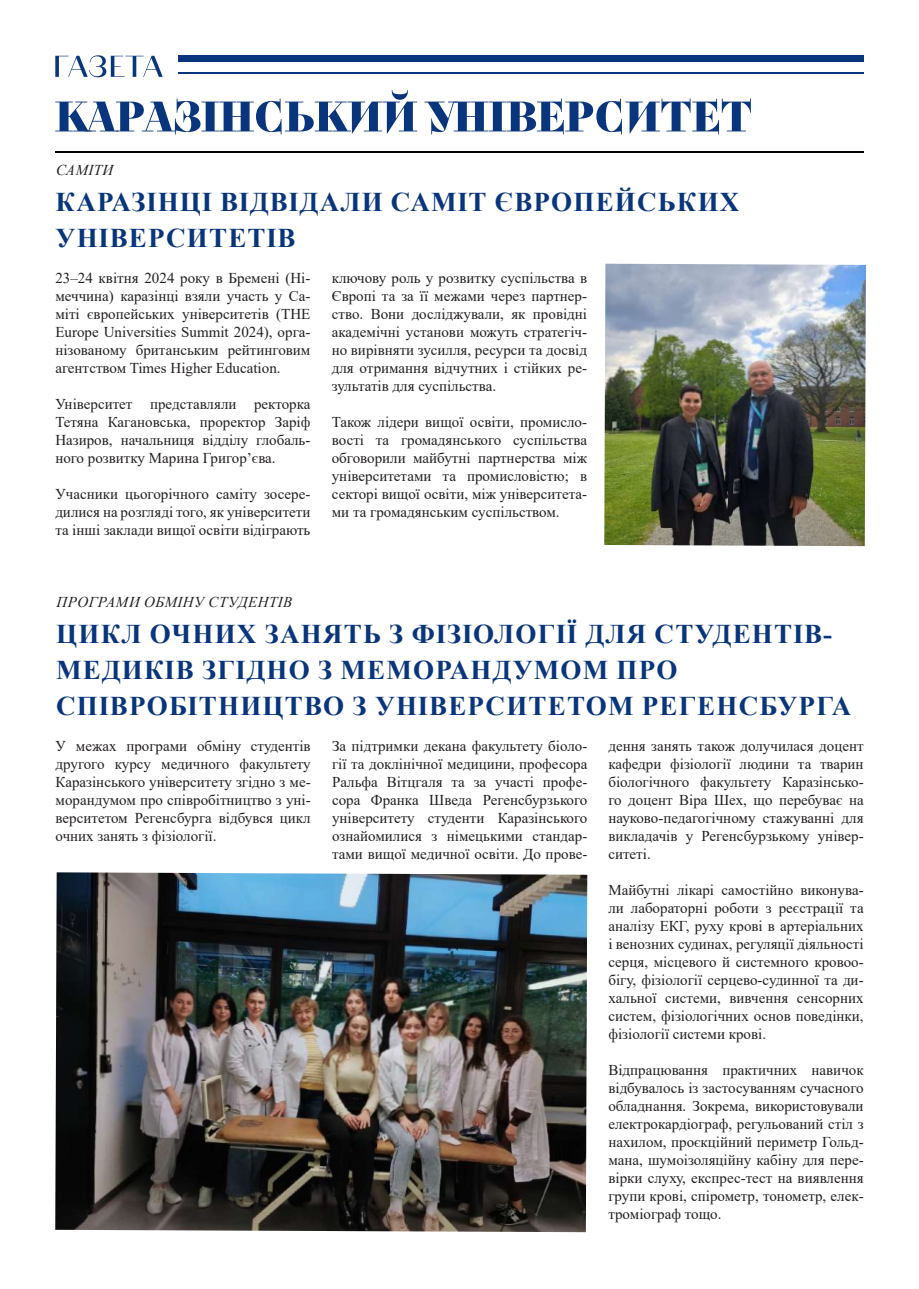
<style>
.page{position:relative;width:919px;height:1289px;background:#fff}
.page>*{position:absolute;margin:0;border:0;box-sizing:border-box;transform-origin:0 0}
.t1{font:700 27px/36px "Times New Roman";letter-spacing:.045em;color:#08357c}
.t2{font:15px/18px "Times New Roman";color:#231f20;text-align:justify}
.t3{font:italic 15px "Times New Roman";letter-spacing:.035em;color:#231f20}
</style>
<div class="page">
<svg style="left:55px;top:90px;width:362px;height:44px"></svg>
<svg style="left:424px;top:99px;width:326px;height:35px"></svg>
<hr style="left:55px;top:152px;width:808px;height:1px;background:#000">
<hr style="left:178px;top:73px;width:685px;height:1px;background:#08357c">
<div style="left:178px;top:55px;width:685px;height:7px;background:#08357c"></div>
<svg style="left:55px;top:55px;width:108px;height:22px"></svg>
<img style="left:604px;top:264px;width:261px;height:282px">
<img style="left:55px;top:872px;width:532px;height:360px">
<p class="t3" style="left:56px;top:159px;width:59px">САМІТИ</p>
<h1 class="t1" style="left:56px;top:183px;width:685px">КАРАЗІНЦІ ВІДВІДАЛИ САМІТ ЄВРОПЕЙСЬКИХ<br>УНІВЕРСИТЕТІВ</h1>
<p class="t2" style="left:55px;top:268px;width:256px">23–24 квітня 2024 року в Бремені (Ні&shy;меччина) каразінці взяли участь у Са&shy;міті європейських університетів (THE Europe Universities Summit 2024), орга&shy;нізованому британським рейтинговим агентством Times Higher Education.</p>
<p class="t2" style="left:55px;top:394px;width:256px">Університет представляли ректорка Тетяна Кагановська, проректор Заріф Назиров, начальниця відділу глобаль&shy;ного розвитку Марина Григор’єва.</p>
<p class="t2" style="left:55px;top:484px;width:256px">Учасники цьогорічного саміту зосере&shy;дилися на розгляді того, як університети та інші заклади вищої освіти відіграють</p>
<p class="t2" style="left:332px;top:268px;width:257px">ключову роль у розвитку суспільства в Європі та за її межами через партнер&shy;ство. Вони досліджували, як провідні академічні установи можуть стратегіч&shy;но вирівняти зусилля, ресурси та досвід для отримання відчутних і стійких ре&shy;зультатів для суспільства.</p>
<p class="t2" style="left:332px;top:412px;width:257px">Також лідери вищої освіти, промисло&shy;вості та громадянського суспільства обговорили майбутні партнерства між університетами та промисловістю; в секторі вищої освіти, між університета&shy;ми та громадянським суспільством.</p>
<p class="t3" style="left:57px;top:591px;width:237px">ПРОГРАМИ ОБМІНУ СТУДЕНТІВ</p>
<h1 class="t1" style="left:56px;top:615px;width:796px">ЦИКЛ ОЧНИХ ЗАНЯТЬ З ФІЗІОЛОГІЇ ДЛЯ СТУДЕНТІВ-<br>МЕДИКІВ ЗГІДНО З МЕМОРАНДУМОМ ПРО<br>СПІВРОБІТНИЦТВО З УНІВЕРСИТЕТОМ РЕГЕНСБУРГА</h1>
<p class="t2" style="left:56px;top:736px;width:256px">У межах програми обміну студентів другого курсу медичного факультету Каразінського університету згідно з ме&shy;морандумом про співробітництво з уні&shy;верситетом Регенсбурга відбувся цикл очних занять з фізіології.</p>
<p class="t2" style="left:332px;top:736px;width:257px">За підтримки декана факультету біоло&shy;гії та доклінічної медицини, професора Ральфа Вітцгаля та за участі профе&shy;сора Франка Шведа Регенсбурзького університету студенти Каразінського ознайомилися з німецькими стандар&shy;тами вищої медичної освіти. До прове-</p>
<p class="t2" style="left:608px;top:736px;width:257px">дення занять також долучилася доцент кафедри фізіології людини та тварин біологічного факультету Каразінсько&shy;го доцент Віра Шех, що перебуває на науково-педагогічному стажуванні для викладачів у Регенсбурзькому універ&shy;ситеті.</p>
<p class="t2" style="left:608px;top:880px;width:257px">Майбутні лікарі самостійно виконува&shy;ли лабораторні роботи з реєстрації та аналізу ЕКГ, руху крові в артеріальних і венозних судинах, регуляції діяльності серця, місцевого й системного кровоо&shy;бігу, фізіології серцево-судинної та ди&shy;хальної системи, вивчення сенсорних систем, фізіологічних основ поведінки, фізіології системи крові.</p>
<p class="t2" style="left:608px;top:1060px;width:257px">Відпрацювання практичних навичок відбувалось із застосуванням сучасного обладнання. Зокрема, використовували електрокардіограф, регульований стіл з нахилом, проєкційний периметр Гольд&shy;мана, шумоізоляційну кабіну для пере&shy;вірки слуху, експрес-тест на виявлення групи крові, спірометр, тонометр, елек&shy;троміограф тощо.</p>
</div>
